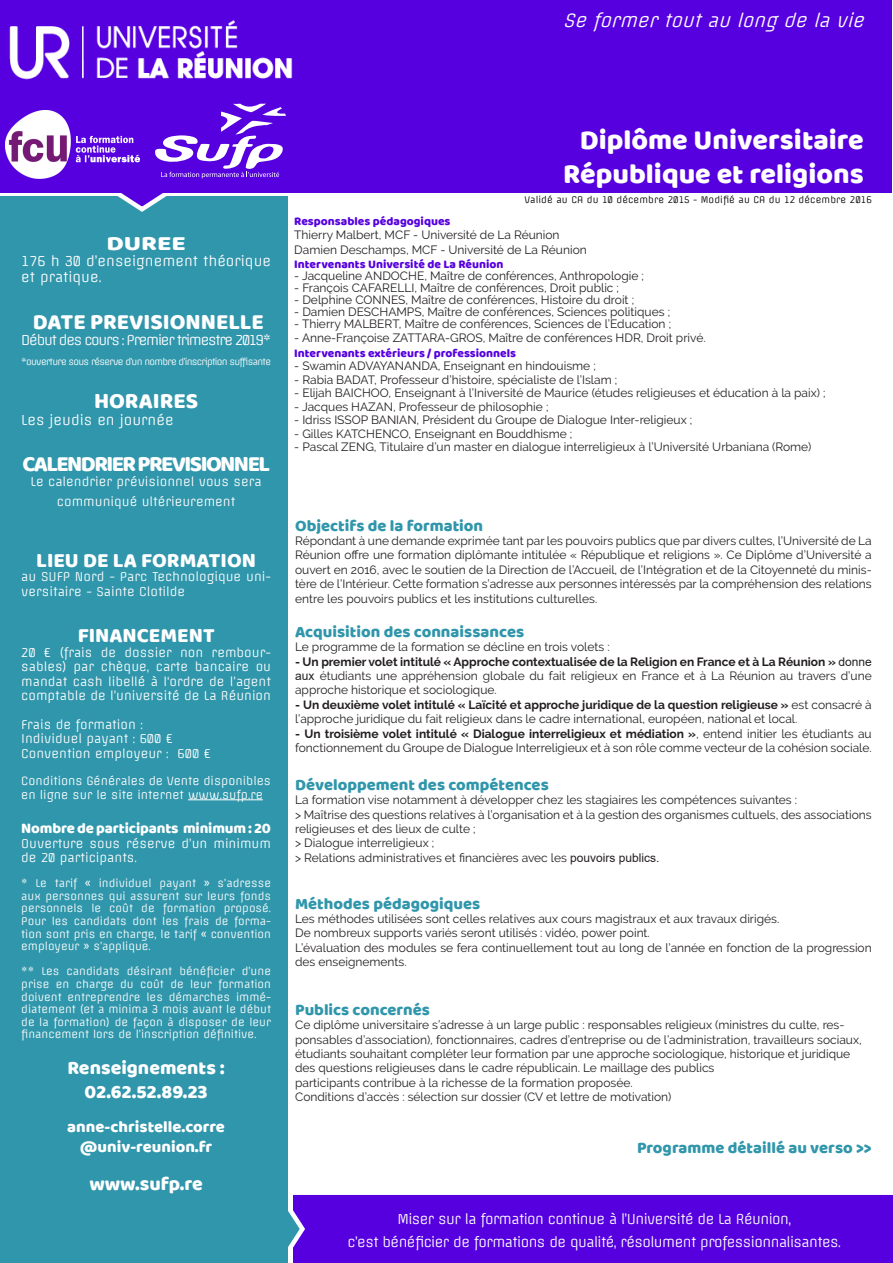
<style>
.page{position:relative;width:893px;height:1263px;background:#fff}
.page>*{position:absolute;margin:0;border:0;box-sizing:border-box;transform-origin:0 0}
.t1{font:28.5px "Baloo Thambi";color:#fff}
.t2{font:22.5px "Baloo Thambi";letter-spacing:-.005em;color:#fff}
.t3{font:22.5px "Baloo Thambi";letter-spacing:-.07em;color:#fff}
.t4{font:21px "Baloo Da";color:#fff}
.t5{font:21px "Baloo Bhai";color:#fff}
.t6{font:21px "Baloo Da";color:#fff;scale:1.25 1}
.t7{font:19.5px "Baloo Da";color:#fff}
.t8{font:italic 18px "Offside";color:#fff}
.t9{font:16.5px "Baloo Thambi";color:#3096ab}
.t10{font:16.5px "Baloo Da";color:#fff}
.t11{font:15px "Baloo Thambi";letter-spacing:-.01em;color:#fff}
.t12{font:13.5px "Offside";letter-spacing:-.04em;color:#fff}
.t13{font:13.5px/16.2px "Offside";color:#fff}
.t14{font:13.5px "Offside";letter-spacing:-.09em;color:#fff}
.t15{font:12px/14.4px "Raleway";color:#231f20}
.t16{font:12px/14.4px "Offside";color:#fff}
.t17{font:12px "Baloo Da";color:#5600df}
.t18{font:11.25px/13.5px "Offside";color:#fff}
.t19{font:10.5px/12.6px "Offside";color:#fff;text-align:justify}
.t20{font:9px "Offside";letter-spacing:-.08em;color:#fff}
.t21{font:9px "Offside";letter-spacing:.01em;color:#000}
.s1{font-weight:700}
.s2{font-family:"Arial"}
</style>
<div class="page">
<svg style="left:287px;top:1184px;width:606px;height:79px;background:#6e26e3"></svg>
<div style="left:0;top:196px;width:287px;height:1067px;background:#3096ab"></div>
<svg style="left:117px;top:193px;width:50px;height:19px"></svg>
<div style="left:0;top:0;width:892px;height:193px;background:#5600df"></div>
<hr style="left:188px;top:799px;width:75px;height:1px;background:#fff">
<img style="left:5px;top:111px;width:134px;height:68px">
<svg style="left:155px;top:104px;width:131px;height:74px"></svg>
<img style="left:9px;top:20px;width:284px;height:60px">
<p class="t8" style="left:563px;top:9px;width:308px">Se formertoutau long de lavie</p>
<p class="t6" style="left:106px;top:230px;width:65px">DUREE</p>
<p class="t13" style="left:21px;top:253px;width:251px">176 h 30 d’enseignement théorique et pratique.</p>
<p class="t2" style="left:33px;top:305px;width:233px">DATE PREVISIONNELLE</p>
<p class="t14" style="left:21px;top:332px;width:251px">Début des cours : Premier trimestre 2019*</p>
<p class="t20" style="left:21px;top:356px;width:251px">*ouverture sous réserve d’un nombre d’inscription suffisante</p>
<p class="t2" style="left:94px;top:385px;width:106px">HORAIRES</p>
<p class="t13" style="left:21px;top:411px;width:154px">Les jeudis en journée</p>
<p class="t3" style="left:22px;top:448px;width:249px">CALENDRIER PREVISIONNEL</p>
<p class="t16" style="left:31px;top:471px;width:233px;line-height:19.8px;text-align:center">Le calendrier prévisionnel vous sera communiqué ultérieurement</p>
<p class="t4" style="left:36px;top:547px;width:221px">LIEU DE LA FORMATION</p>
<p class="t16" style="left:21px;top:569px;width:251px">au SUFP Nord - Parc Technologique uni&shy;versitaire - Sainte Clotilde</p>
<p class="t5" style="left:78px;top:623px;width:139px">FINANCEMENT</p>
<p class="t16" style="left:21px;top:645px;width:251px;text-align:justify">20 € (frais de dossier non rembour&shy;sables) par chèque, carte bancaire ou mandat cash libellé à l‘ordre de l’agent comptable de l’université de La Réunion</p>
<p class="t16" style="left:21px;top:717px;width:123px">Frais de formation :</p>
<p class="t16" style="left:21px;top:731px;width:153px">Individuel payant : 600 €</p>
<p class="t16" style="left:21px;top:746px;width:191px">Convention employeur : 600 €</p>
<p class="t18" style="left:21px;top:775px;width:251px">Conditions Générales de Vente disponibles en ligne sur le site internet www.sufp.re</p>
<p class="t11" style="left:21px;top:817px;width:251px">Nombre de participants minimum : 20</p>
<p class="t16" style="left:21px;top:836px;width:251px">Ouverture sous réserve d’un minimum de 20 participants.</p>
<p class="t19" style="left:21px;top:877px;width:251px">* Le tarif « individuel payant » s’adresse aux personnes qui assurent sur leurs fonds personnels le coût de formation proposé.<br>Pour les candidats dont les frais de forma&shy;tion sont pris en charge, le tarif « convention employeur » s’applique.</p>
<p class="t19" style="left:21px;top:965px;width:251px">** Les candidats désirant bénéficier d’une prise en charge du coût de leur formation doivent entreprendre les démarches immé&shy;diatement (et a minima 3 mois avant le début de la formation) de façon à disposer de leur financement lors de l’inscription définitive.</p>
<p class="t7" style="left:67px;top:1056px;width:159px">Renseignements :</p>
<p class="t7" style="left:85px;top:1080px;width:125px">02.62.52.89.23</p>
<p class="t10" style="left:67px;top:1117px;width:159px">anne-christelle.corre</p>
<p class="t10" style="left:80px;top:1136px;width:134px">@univ-reunion.fr</p>
<p class="t7" style="left:89px;top:1171px;width:115px">www.sufp.re</p>
<p class="t1" style="left:580px;top:119px;width:285px">Diplôme Universitaire</p>
<p class="t1" style="left:563px;top:153px;width:302px">République et religions</p>
<p class="t21" style="left:524px;top:194px;width:349px">Validé au CA du 10 décembre 2015 - Modifié au CA du 12 décembre 2016</p>
<p class="t17" style="left:294px;top:214px;width:158px">Responsables pédagogiques</p>
<p class="t15" style="left:294px;top:228px;width:267px">Thierry Malbert, MCF - Université de La Réunion</p>
<p class="t15" style="left:294px;top:242px;width:294px">Damien Deschamps, MCF - Université de La Réunion</p>
<p class="t17" style="left:294px;top:257px;width:211px">Intervenants Université de La Réunion</p>
<p class="t15" style="left:294px;top:268px;width:351px">- Jacqueline ANDOCHE, Maître de conférences, Anthropologie ;</p>
<p class="t15" style="left:294px;top:280px;width:326px">- François CAFARELLI, Maître de conférences, Droit public ;</p>
<p class="t15" style="left:294px;top:292px;width:341px">- Delphine CONNES, Maître de conférences, Histoire du droit ;</p>
<p class="t15" style="left:294px;top:304px;width:377px">- Damien DESCHAMPS, Maître de conférences, Sciences politiques ;</p>
<p class="t15" style="left:294px;top:316px;width:378px">- Thierry MALBERT, Maître de conférences, Sciences de l’Education ;</p>
<p class="t15" style="left:294px;top:331px;width:413px">- Anne-Françoise ZATTARA-GROS, Maître de conférences HDR, Droit privé.</p>
<p class="t17" style="left:294px;top:346px;width:223px">Intervenants extérieurs / professionnels</p>
<p class="t15" style="left:294px;top:359px;width:303px">- Swamin ADVAYANANDA, Enseignant en hindouisme ;</p>
<p class="t15" style="left:294px;top:372px;width:325px">- Rabia BADAT, Professeur d’histoire, spécialiste de l’Islam ;</p>
<p class="t15" style="left:294px;top:386px;width:533px">- Elijah BAICHOO, Enseignant à l’Iniversité de Maurice (études religieuses et éducation à la paix) ;</p>
<p class="t15" style="left:294px;top:399px;width:256px">- Jacques HAZAN, Professeur de philosophie ;</p>
<p class="t15" style="left:294px;top:413px;width:399px">- Idriss ISSOP BANIAN, Président du Groupe de Dialogue Inter-religieux ;</p>
<p class="t15" style="left:294px;top:426px;width:280px">- Gilles KATCHENCO, Enseignant en Bouddhisme ;</p>
<p class="t15" style="left:294px;top:440px;width:519px">- Pascal ZENG, Titulaire d’un master en dialogue interreligieux à l’Université Urbaniana (Rome)</p>
<p class="t9" style="left:295px;top:513px;width:190px">Objectifs de la formation</p>
<p class="t15" style="left:295px;top:533px;width:578px;text-align:justify">Répondant à une demande exprimée tant par les pouvoirs publics que par divers cultes, l’Université de La Réunion offre une formation diplômante intitulée « République et religions ». Ce Diplôme d’Université a ouvert en 2016, avec le soutien de la Direction de l’Accueil, de l’Intégration et de la Citoyenneté du minis&shy;tère de l’Intérieur. Cette formation s’adresse aux personnes intéressés par la compréhension des relations entre les pouvoirs publics et les institutions culturelles.</p>
<p class="t9" style="left:295px;top:619px;width:231px">Acquisition des connaissances</p>
<p class="t15" style="left:295px;top:640px;width:316px">Le programme de la formation se décline en trois volets :</p>
<p class="t15" style="left:295px;top:654px;width:578px;text-align:justify"><span class="s1">- Un premier volet intitulé « Approche contextualisée de la Religion en France et à La Réunion »</span> <span class="s2">donne aux</span> étudiants une appréhension globale du fait religieux en France et à La Réunion au travers d’une approche historique et sociologique.</p>
<p class="t15" style="left:295px;top:697px;width:578px"><span class="s1">- Un deuxième volet intitulé « Laïcité et approche juridique de la question religieuse »</span> est consacré à l’approche juridique du fait religieux dans le cadre international, européen, national et local.</p>
<p class="t15" style="left:295px;top:726px;width:578px"><span class="s1">- Un troisième volet intitulé « Dialogue interreligieux et médiation »</span>, entend initier les étudiants au fonctionnement du Groupe de Dialogue Interreligieux et à son rôle comme vecteur de la cohésion sociale.</p>
<p class="t9" style="left:295px;top:772px;width:255px">Développement des compétences</p>
<p class="t15" style="left:295px;top:793px;width:503px">La formation vise notamment à développer chez les stagiaires les compétences suivantes :</p>
<p class="t15" style="left:295px;top:807px;width:578px">&gt; Maîtrise des questions relatives à l’organisation et à la gestion des organismes cultuels, des associations religieuses et des lieux de culte ;</p>
<p class="t15" style="left:295px;top:836px;width:141px">&gt; Dialogue interreligieux ;</p>
<p class="t15" style="left:295px;top:850px;width:366px">&gt; Relations administratives et financières avec les <span class="s2">pouvoirs publics.</span></p>
<p class="t9" style="left:295px;top:891px;width:187px">Méthodes pédagogiques</p>
<p class="t15" style="left:295px;top:911px;width:486px">Les méthodes utilisées sont celles relatives aux cours magistraux et aux travaux dirigés.</p>
<p class="t15" style="left:295px;top:926px;width:356px">De nombreux supports variés seront utilisés : vidéo, power point.</p>
<p class="t15" style="left:295px;top:940px;width:578px">L’évaluation des modules se fera continuellement tout au long de l’année en fonction de la progression des enseignements.</p>
<p class="t9" style="left:295px;top:997px;width:136px">Publics concernés</p>
<p class="t15" style="left:295px;top:1018px;width:568px">Ce diplôme universitaire s’adresse à un large public : responsables religieux (ministres du culte, res&shy;ponsables d’association), fonctionnaires, cadres d’entreprise ou de l’administration, travailleurs sociaux, étudiants souhaitant compléter leur formation par une approche sociologique, historique et juridique des questions religieuses dans le cadre républicain. Le maillage des publics<br>participants contribue à la richesse de la formation proposée.</p>
<p class="t15" style="left:295px;top:1090px;width:378px">Conditions d’accès : sélection sur dossier (CV et lettre de motivation)</p>
<p class="t9" style="left:637px;top:1136px;width:236px">Programme détaillé au verso &gt;&gt;</p>
<p class="t12" style="left:397px;top:1211px;width:395px">Miser sur la formation continue à l’Université de La Réunion,</p>
<p class="t12" style="left:348px;top:1233px;width:495px">c’est bénéficier de formations de qualité, résolument professionnalisantes.</p>
</div>
